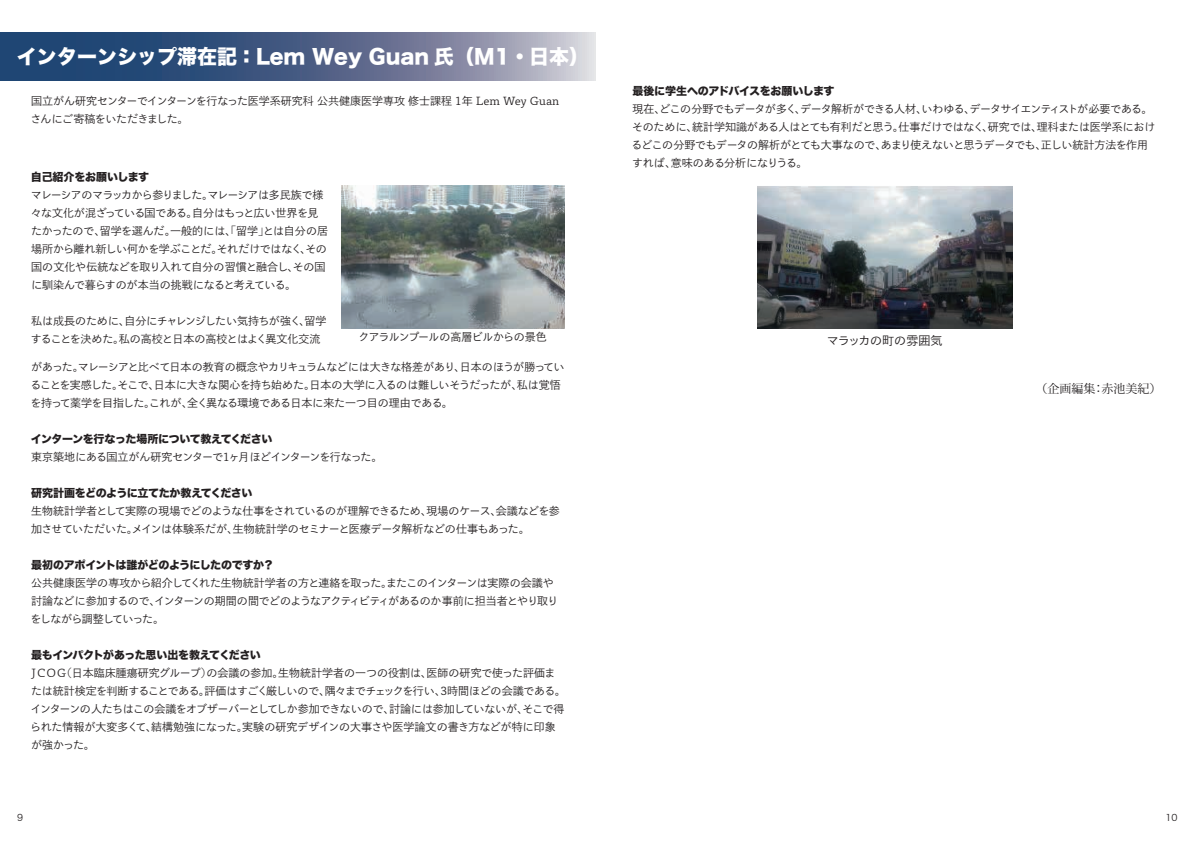
<style>
.page{position:relative;width:1191px;height:842px;background:#fff}
.page>*{position:absolute;margin:0;border:0;box-sizing:border-box;transform-origin:0 0}
.t1{font:20px "Hira Kaku Std W8";color:#fff}
.t2{font:12px "Koz Min Pr 6 N";color:#231f20}
.t3{font:12px "Toppan Bunkyu Gothic Pr 6 N";color:#231f20}
.t4{font:11px/18px "Toppan Bunkyu Gothic Pr 6 N";letter-spacing:-.025em;color:#231f20}
.t5{font:11px/18px "Toppan Bunkyu Gothic Pr 6 N";letter-spacing:-.045em;color:#231f20}
.t6{font:11px "Hira Kaku Std N W8";letter-spacing:-.04em;color:#231f20}
.t7{font:11px "Toppan Bunkyu Gothic Pr 6 N";letter-spacing:-.05em;color:#231f20}
.t8{font:11px "Hira Kaku Std N W8";letter-spacing:-.02em;color:#231f20}
.t9{font:9.2px "Hira Kaku Pro W3";color:#231f20}
</style>
<div class="page">
<svg style="left:0;top:33px;width:596px;height:47px;background:#586c8f"></svg>
<img style="left:342px;top:186px;width:222px;height:143px">
<img style="left:757px;top:186px;width:255px;height:143px">
<h1 class="t1" style="left:17px;top:45px;width:573px">インターンシップ滞在記：Lem Wey Guan 氏（M1・日本）</h1>
<p class="t4" style="left:30px;top:92px;width:530px">国立がん研究センターでインターンを行なった医学系研究科 公共健康医学専攻 修士課程 1年 Lem Wey Guanさんにご寄稿をいただきました。</p>
<p class="t6" style="left:632px;top:85px;width:204px">最後に学生へのアドバイスをお願いします</p>
<p class="t4" style="left:631px;top:101px;width:525px">現在、どこの分野でもデータが多く、データ解析ができる人材、いわゆる、データサイエンティストが必要である。そのために、統計学知識がある人はとても有利だと思う。仕事だけではなく、研究では、理科または医学系におけるどこの分野でもデータの解析がとても大事なので、あまり使えないと思うデータでも、正しい統計方法を作用すれば、意味のある分析になりうる。</p>
<p class="t8" style="left:31px;top:170px;width:120px">自己紹介をお願いします</p>
<p class="t4" style="left:31px;top:186px;width:299px">マレーシアのマラッカから参りました。マレーシアは多民族で様々な文化が混ざっている国である。自分はもっと広い世界を見たかったので、留学を選んだ。一般的には、「留学」とは自分の居場所から離れ新しい何かを学ぶことだ。それだけではなく、その国の文化や伝統などを取り入れて自分の習慣と融合し、その国に馴染んで暮らすのが本当の挑戦になると考えている。</p>
<p class="t4" style="left:31px;top:312px;width:297px">私は成長のために、自分にチャレンジしたい気持ちが強く、留学することを決めた。私の高校と日本の高校とはよく異文化交流</p>
<p class="t7" style="left:358px;top:331px;width:190px">クアラルンプールの高層ビルからの景色</p>
<p class="t3" style="left:826px;top:333px;width:117px">マラッカの町の雰囲気</p>
<p class="t4" style="left:30px;top:358px;width:535px">があった。マレーシアと比べて日本の教育の概念やカリキュラムなどには大きな格差があり、日本のほうが勝っていることを実感した。そこで、日本に大きな関心を持ち始めた。日本の大学に入るのは難しいそうだったが、私は覚悟を持って薬学を目指した。これが、全く異なる環境である日本に来た一つ目の理由である。</p>
<p class="t6" style="left:31px;top:433px;width:243px">インターンを行なった場所について教えてください</p>
<p class="t5" style="left:31px;top:448px;width:353px">東京築地にある国立がん研究センターで1ヶ月ほどインターンを行なった。</p>
<p class="t6" style="left:31px;top:487px;width:223px">研究計画をどのように立てたか教えてください</p>
<p class="t4" style="left:31px;top:502px;width:530px">生物統計学者として実際の現場でどのような仕事をされているのが理解できるため、現場のケース、会議などを参加させていただいた。メインは体験系だが、生物統計学のセミナーと医療データ解析などの仕事もあった。</p>
<p class="t6" style="left:31px;top:559px;width:244px">最初のアポイントは誰がどのようにしたのですか？</p>
<p class="t5" style="left:31px;top:574px;width:529px">公共健康医学の専攻から紹介してくれた生物統計学者の方と連絡を取った。またこのインターンは実際の会議や討論などに参加するので、インターンの期間の間でどのようなアクティビティがあるのか事前に担当者とやり取りをしながら調整していった。</p>
<p class="t6" style="left:31px;top:649px;width:231px">最もインパクトがあった思い出を教えてください</p>
<p class="t4" style="left:28px;top:664px;width:539px">ＪＣＯＧ（日本臨床腫瘍研究グループ）の会議の参加。生物統計学者の一つの役割は、医師の研究で使った評価または統計検定を判断することである。評価はすごく厳しいので、隅々までチェックを行い、3時間ほどの会議である。インターンの人たちはこの会議をオブザーバーとしてしか参加できないので、討論には参加していないが、そこで得られた情報が大変多くて、結構勉強になった。実験の研究デザインの大事さや医学論文の書き方などが特に印象が強かった。</p>
<p class="t2" style="left:1035px;top:382px;width:127px">（企画編集：赤池美紀）</p>
<p class="t9" style="left:17px;top:809px;width:8px">9</p>
<p class="t9" style="left:1165px;top:809px;width:14px">10</p>
</div>
